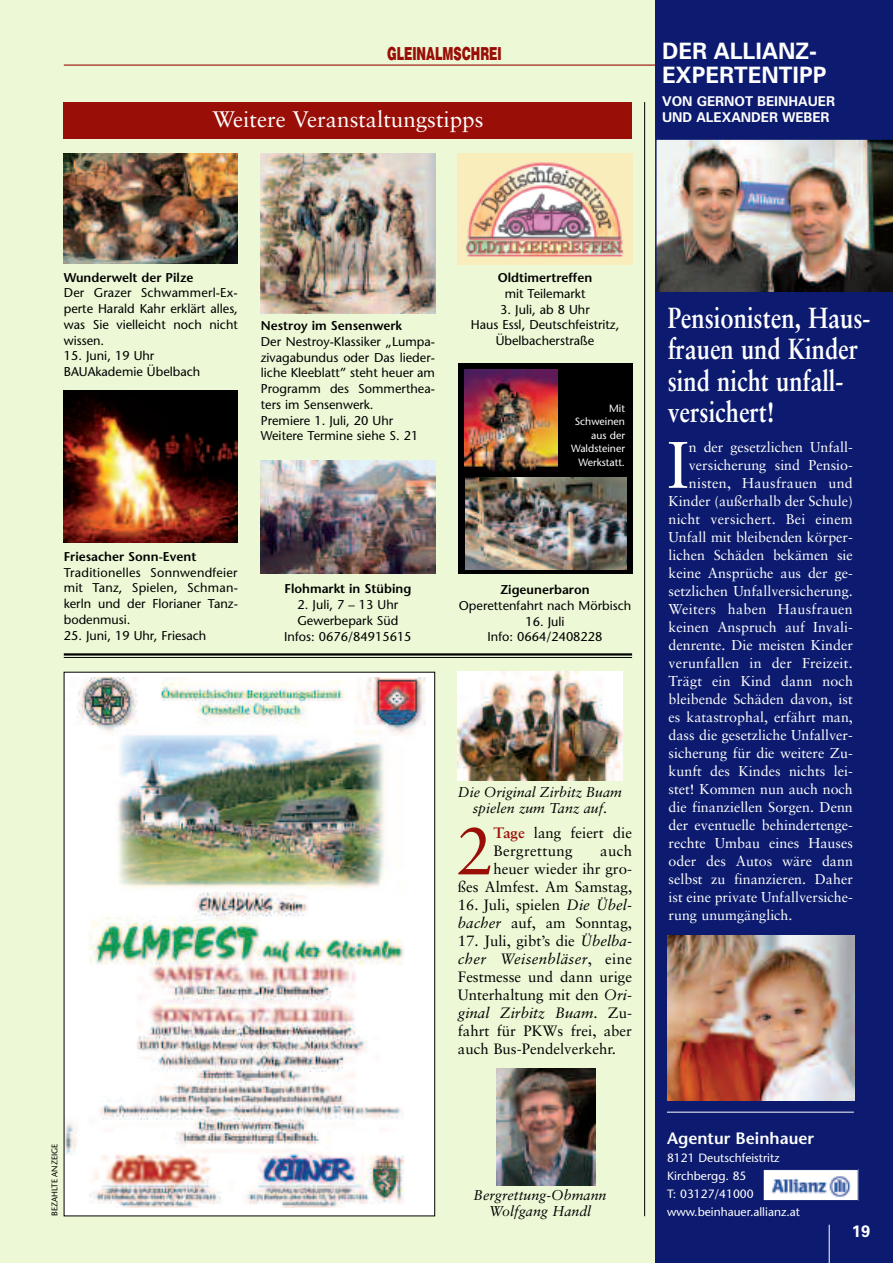
<style>
.page{position:relative;width:893px;height:1263px;background:#edf8d6}
.page>*{position:absolute;margin:0;border:0;box-sizing:border-box;transform-origin:0 0}
.t1{font:66.6px "Sabon";color:#990f08}
.t2{font:65.85px "Sabon";color:#fff}
.t3{font:700 29.1px/31.5px "Sabon";color:#fff;scale:.82 1}
.t4{font:22.65px/24px "Zurich BT Bold";color:#fff}
.t5{font:22.5px "Sabon";color:#fff}
.t6{font:700 17.7px "Europa SB";color:#990f08;scale:.66 1}
.t7{font:600 16.5px "Stone Sans";color:#fff}
.t8{font:16.5px "Zurich BT Bold";color:#fff}
.t9{font:15px/18px "Sabon";color:#000}
.t10{font:14.25px "Sabon";color:#fff}
.t11{font:italic 14.25px/15.8px "Sabon";color:#000;text-align:center}
.t12{font:14.25px "Sabon";letter-spacing:.02em;color:#fff}
.t13{font:13.5px/16.5px "Zurich BT Bold";color:#fff}
.t14{font:12.75px/15.8px "Stone Sans";color:#000;text-align:center}
.t15{font:600 12.75px "Stone Sans";color:#000}
.t16{font:12px/18px "Stone Sans";color:#fff}
.t17{font:10.5px/13.5px "Stone Sans";color:#fff;text-align:right}
.t18{font:8.25px "Stone Sans";color:#000}
.s1{font-weight:700;color:#990f08}
.s2{font-style:italic}
</style>
<div class="page">
<hr style="left:64px;top:65px;width:765px;height:1px;background:#990f08">
<div style="left:655px;top:0;width:238px;height:1263px;background:#0c1b6f"></div>
<img style="left:765px;top:1171px;width:92px;height:28px">
<div style="left:763px;top:1169px;width:96px;height:32px;border:1px solid #0c1b6f"></div>
<hr style="left:667px;top:1112px;width:187px;height:1px;background:#fff">
<img style="left:655px;top:139px;width:238px;height:153px">
<img style="left:667px;top:935px;width:187px;height:165px">
<img style="left:458px;top:672px;width:164px;height:108px">
<div style="left:64px;top:672px;width:371px;height:544px;background:#fff"></div>
<img style="left:66px;top:678px;width:359px;height:530px">
<hr style="left:644px;top:102px;width:1px;height:1114px;background:#000">
<img style="left:496px;top:1068px;width:99px;height:117px">
<hr style="left:64px;top:653px;width:568px;height:3px;background:#000">
<hr style="left:64px;top:657px;width:568px;height:1px;background:#000">
<img style="left:64px;top:153px;width:174px;height:110px">
<div style="left:458px;top:363px;width:174px;height:211px;background:#000"></div>
<hr style="left:829px;top:1225px;width:1px;height:38px;background:#fff">
<img style="left:64px;top:391px;width:174px;height:151px">
<img style="left:261px;top:153px;width:174px;height:161px">
<img style="left:458px;top:153px;width:174px;height:112px">
<img style="left:261px;top:461px;width:174px;height:112px">
<div style="left:64px;top:102px;width:568px;height:37px;background:#990f08"></div>
<img style="left:464px;top:369px;width:94px;height:109px">
<img style="left:465px;top:478px;width:162px;height:91px">
<p class="t6" style="left:387px;top:44px;width:175px">GLEINALMSCHREI</p>
<h3 class="t5" style="left:212px;top:110px;width:273px">Weitere Veranstaltungstipps</h3>
<h3 class="t4" style="left:662px;top:40px;width:166px">DER ALLIANZ-<br>EXPERTENTIPP</h3>
<p class="t13" style="left:662px;top:93px;width:174px">VON GERNOT BEINHAUER<br>UND ALEXANDER WEBER</p>
<p class="t15" style="left:64px;top:272px;width:131px">Wunderwelt der Pilze</p>
<p class="t14" style="left:64px;top:286px;width:176px;text-align:justify">Der Grazer Schwammerl-Ex&shy;perte Harald Kahr erklärt alles, was Sie vielleicht noch nicht wissen.</p>
<p class="t14" style="left:64px;top:349px;width:138px;text-align:left">15. Juni, 19 Uhr<br>BAUAkademie Übelbach</p>
<p class="t15" style="left:261px;top:321px;width:143px">Nestroy im Sensenwerk</p>
<p class="t14" style="left:261px;top:335px;width:176px;text-align:left">Der Nestroy-Klassiker „Lumpa&shy;zivagabundus oder Das lieder&shy;liche Kleeblatt” steht heuer am<br>Programm des Sommerthea&shy;ters im Sensenwerk.<br>Premiere 1. Juli, 20 Uhr<br>Weitere Termine siehe S. 21</p>
<p class="t15" style="left:498px;top:273px;width:96px">Oldtimertreffen</p>
<p class="t14" style="left:505px;top:287px;width:82px">mit Teilemarkt</p>
<p class="t14" style="left:471px;top:303px;width:150px">3. Juli, ab 8 Uhr<br>Haus Essl, Deutschfeistritz,<br>Übelbacherstraße</p>
<p class="t17" style="left:571px;top:403px;width:55px">Mit<br>Schweinen aus der<br>Waldsteiner<br>Werkstatt.</p>
<p class="t15" style="left:64px;top:551px;width:134px">Friesacher Sonn-Event</p>
<p class="t14" style="left:64px;top:566px;width:176px;text-align:justify">Traditionelles Sonnwendfeier mit Tanz, Spielen, Schman&shy;kerln und der Florianer Tanz&shy;bodenmusi.</p>
<p class="t14" style="left:64px;top:629px;width:144px">25. Juni, 19 Uhr, Friesach</p>
<p class="t15" style="left:285px;top:584px;width:128px">Flohmarkt in Stübing</p>
<p class="t14" style="left:284px;top:598px;width:129px">2. Juli, 7 – 13 Uhr<br>Gewerbepark Süd<br>Infos: 0676/84915615</p>
<p class="t15" style="left:500px;top:585px;width:91px">Zigeunerbaron</p>
<p class="t14" style="left:459px;top:599px;width:174px">Operettenfahrt nach Mörbisch</p>
<p class="t14" style="left:487px;top:615px;width:117px">16. Juli<br>Info: 0664/2408228</p>
<p class="t18" style="left:52px;top:1216px;width:74px;rotate:-90deg">BEZAHLTE ANZEIGE</p>
<p class="t11" style="left:458px;top:785px;width:166px">Die Original Zirbitz Buam spielen zum Tanz auf.</p>
<h1 class="t1" style="left:457px;top:823px;width:39px">2</h1>
<p class="t9" style="left:494px;top:825px;width:140px"><span class="s1">Tage</span> lang feiert die<br>Bergrettung</p>
<p class="t9" style="left:458px;top:843px;width:176px;text-align:right">auch<br>heuer wieder ihr gro-<br>ßes Almfest. Am Samstag,</p>
<p class="t9" style="left:458px;top:897px;width:176px">16. Juli, spielen <span class="s2">Die Übel&shy;bacher</span> auf, am Sonntag,</p>
<p class="t9" style="left:458px;top:933px;width:176px;text-align:justify">17. Juli, gibt’s die <span class="s2">Übelba&shy;cher Weisenbläser</span>, eine Festmesse und dann urige Unterhaltung mit den <span class="s2">Ori&shy;ginal Zirbitz Buam</span>. Zu&shy;fahrt für PKWs frei, aber auch Bus-Pendelverkehr.</p>
<p class="t11" style="left:474px;top:1189px;width:135px">Bergrettung-Obmann<br>Wolfgang Handl</p>
<h3 class="t3" style="left:668px;top:304px;width:249px">Pensionisten, Haus&shy;frauen und Kinder sind nicht unfall&shy;versichert!</h3>
<h2 class="t2" style="left:667px;top:438px;width:23px">I</h2>
<p class="t10" style="left:689px;top:441px;width:166px">n der gesetzlichen Unfall-</p>
<p class="t10" style="left:689px;top:459px;width:166px">versicherung sind Pensio-</p>
<p class="t12" style="left:689px;top:477px;width:166px">nisten, Hausfrauen und</p>
<p class="t10" style="left:669px;top:495px;width:186px">Kinder (außerhalb der Schule)</p>
<p class="t10" style="left:669px;top:513px;width:186px">nicht versichert. Bei einem</p>
<p class="t10" style="left:669px;top:531px;width:186px">Unfall mit bleibenden körper-</p>
<p class="t10" style="left:669px;top:549px;width:186px">lichen Schäden bekämen sie</p>
<p class="t10" style="left:669px;top:567px;width:186px">keine Ansprüche aus der ge-</p>
<p class="t10" style="left:669px;top:585px;width:186px">setzlichen Unfallversicherung.</p>
<p class="t12" style="left:669px;top:603px;width:186px">Weiters haben Hausfrauen</p>
<p class="t10" style="left:669px;top:621px;width:186px">keinen Anspruch auf Invali-</p>
<p class="t10" style="left:669px;top:639px;width:186px">denrente. Die meisten Kinder</p>
<p class="t10" style="left:669px;top:657px;width:186px">verunfallen in der Freizeit.</p>
<p class="t10" style="left:669px;top:675px;width:186px">Trägt ein Kind dann noch</p>
<p class="t10" style="left:669px;top:693px;width:186px">bleibende Schäden davon, ist</p>
<p class="t10" style="left:669px;top:711px;width:186px">es katastrophal, erfährt man,</p>
<p class="t10" style="left:669px;top:729px;width:186px">dass die gesetzliche Unfallver-</p>
<p class="t10" style="left:669px;top:747px;width:186px">sicherung für die weitere Zu-</p>
<p class="t10" style="left:669px;top:765px;width:186px">kunft des Kindes nichts lei-</p>
<p class="t10" style="left:669px;top:783px;width:186px">stet! Kommen nun auch noch</p>
<p class="t10" style="left:669px;top:801px;width:186px">die finanziellen Sorgen. Denn</p>
<p class="t10" style="left:669px;top:819px;width:186px">der eventuelle behindertenge-</p>
<p class="t10" style="left:669px;top:837px;width:186px">rechte Umbau eines Hauses</p>
<p class="t10" style="left:669px;top:855px;width:186px">oder des Autos wäre dann</p>
<p class="t10" style="left:669px;top:873px;width:186px">selbst zu finanzieren. Daher</p>
<p class="t10" style="left:669px;top:891px;width:186px">ist eine private Unfallversiche-</p>
<p class="t10" style="left:669px;top:909px;width:125px">rung unumgänglich.</p>
<p class="t7" style="left:667px;top:1132px;width:148px">Agentur Beinhauer</p>
<p class="t16" style="left:667px;top:1150px;width:134px">8121 Deutschfeistritz<br>Kirchbergg. 85<br>T: 03127/41000 www.beinhauer.allianz.at</p>
<p class="t8" style="left:852px;top:1222px;width:20px">19</p>
</div>
